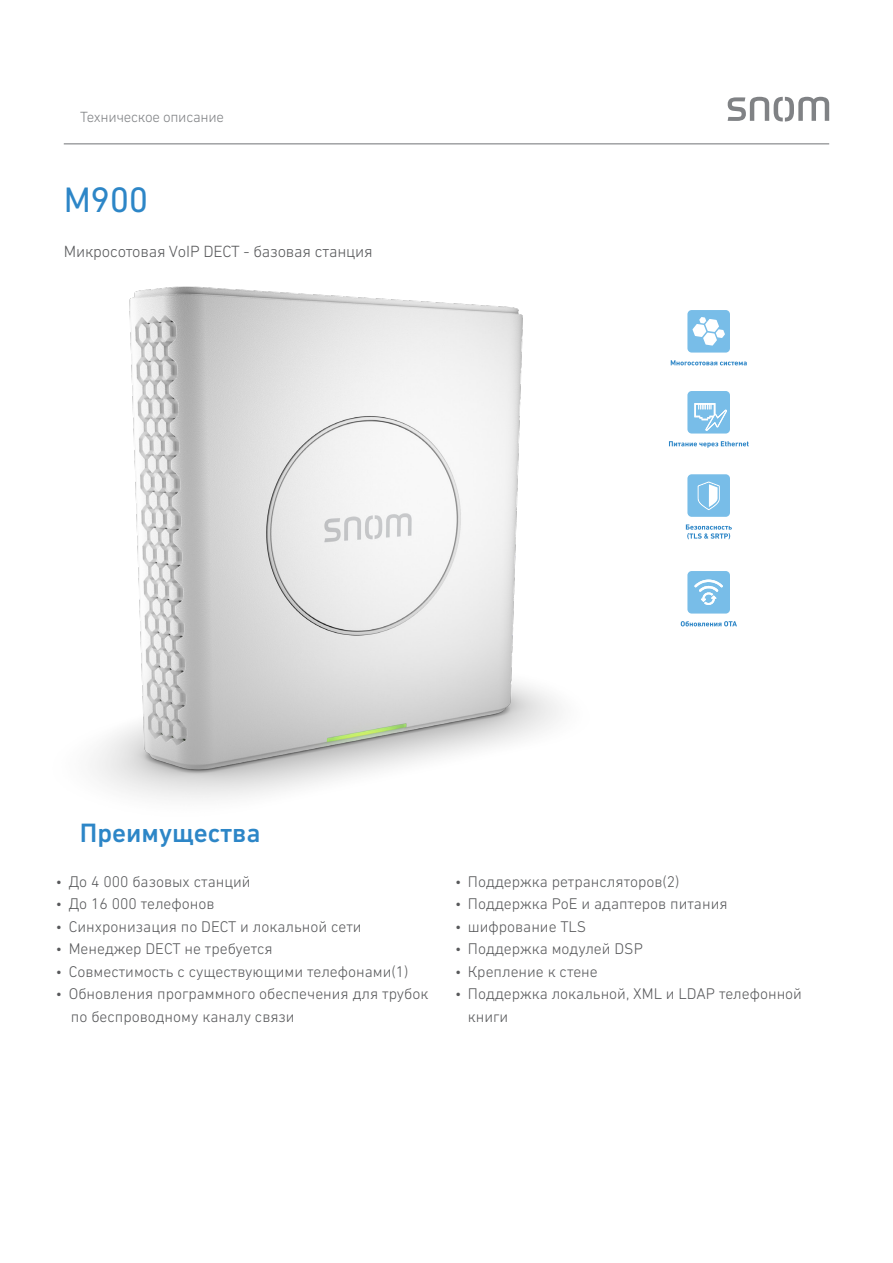
<style>
.page{position:relative;width:893px;height:1263px;background:#fff}
.page>*{position:absolute;margin:0;border:0;box-sizing:border-box;transform-origin:0 0}
.t1{font:36px "DIN Next CYR";color:#2d86c7}
.Featureliste_Rücksei{font:500 27px "DIN Next CYR";color:#2d86c7}
.t2{font:300 16.5px "DIN Next CYR";letter-spacing:-.01em;color:#57585a}
.t3{font:300 15.75px/22.5px "DIN Next CYR";color:#57585a}
.Überschrift_Datenblä{font:300 15px "DIN Next CYR";letter-spacing:-.02em;color:#808285}
.s1{font-size:15px}
</style>
<div class="page">
<svg style="left:728px;top:97px;width:101px;height:25px"></svg>
<img style="left:94px;top:286px;width:465px;height:513px">
<hr style="left:64px;top:143px;width:765px;height:1px;background:#808285">
<div style="left:687px;top:571px;width:43px;height:42px;background:#78bde8;border-radius:4px"></div>
<svg style="left:694px;top:580px;width:29px;height:25px"></svg>
<svg style="left:681px;top:621px;width:56px;height:5px"></svg>
<div style="left:687px;top:474px;width:43px;height:43px;background:#78bde8;border-radius:4px"></div>
<svg style="left:698px;top:481px;width:22px;height:29px"></svg>
<svg style="left:686px;top:524px;width:46px;height:15px"></svg>
<svg style="left:687px;top:391px;width:43px;height:42px;background:#8dc7eb"></svg>
<svg style="left:669px;top:441px;width:80px;height:7px"></svg>
<svg style="left:671px;top:360px;width:76px;height:5px"></svg>
<div style="left:687px;top:310px;width:43px;height:43px;background:#78bde8;border-radius:4px"></div>
<svg style="left:692px;top:317px;width:33px;height:29px"></svg>
<p class="Überschrift_Datenblä" style="left:80px;top:108px;width:145px">Техническое описание</p>
<p class="t1" style="left:64px;top:178px;width:86px">M900</p>
<p class="t2" style="left:64px;top:241px;width:310px">Микросотовая VoIP DECT - базовая станция</p>
<p class="Featureliste_Rücksei" style="left:80px;top:817px;width:182px">Преимущества</p>
<p class="t3" style="left:56px;top:870px;width:196px"><span class="s1">•</span> До 4 000 базовых станций</p>
<p class="t3" style="left:56px;top:892px;width:160px"><span class="s1">•</span> До 16 000 телефонов</p>
<p class="t3" style="left:56px;top:915px;width:307px"><span class="s1">•</span> Синхронизация по DECT и локальной сети</p>
<p class="t3" style="left:56px;top:937px;width:218px"><span class="s1">•</span> Менеджер DECT не требуется</p>
<p class="t3" style="left:56px;top:960px;width:354px"><span class="s1">•</span> Совместимость с существующими телефонами(1)</p>
<p class="t3" style="left:71px;top:982px;width:359px;text-indent:-15px"><span class="s1">•</span> Обновления программного обеспечения для трубок по беспроводному каналу связи</p>
<p class="t3" style="left:455px;top:870px;width:226px"><span class="s1">•</span> Поддержка ретрансляторов(2)</p>
<p class="t3" style="left:455px;top:892px;width:274px"><span class="s1">•</span> Поддержка PoE и адаптеров питания</p>
<p class="t3" style="left:455px;top:915px;width:133px"><span class="s1">•</span> шифрование TLS</p>
<p class="t3" style="left:455px;top:937px;width:189px"><span class="s1">•</span> Поддержка модулей DSP</p>
<p class="t3" style="left:455px;top:960px;width:144px"><span class="s1">•</span> Крепление к стене</p>
<p class="t3" style="left:468px;top:982px;width:336px;text-indent:-13px"><span class="s1">•</span> Поддержка локальной, XML и LDAP телефонной книги</p>
</div>
